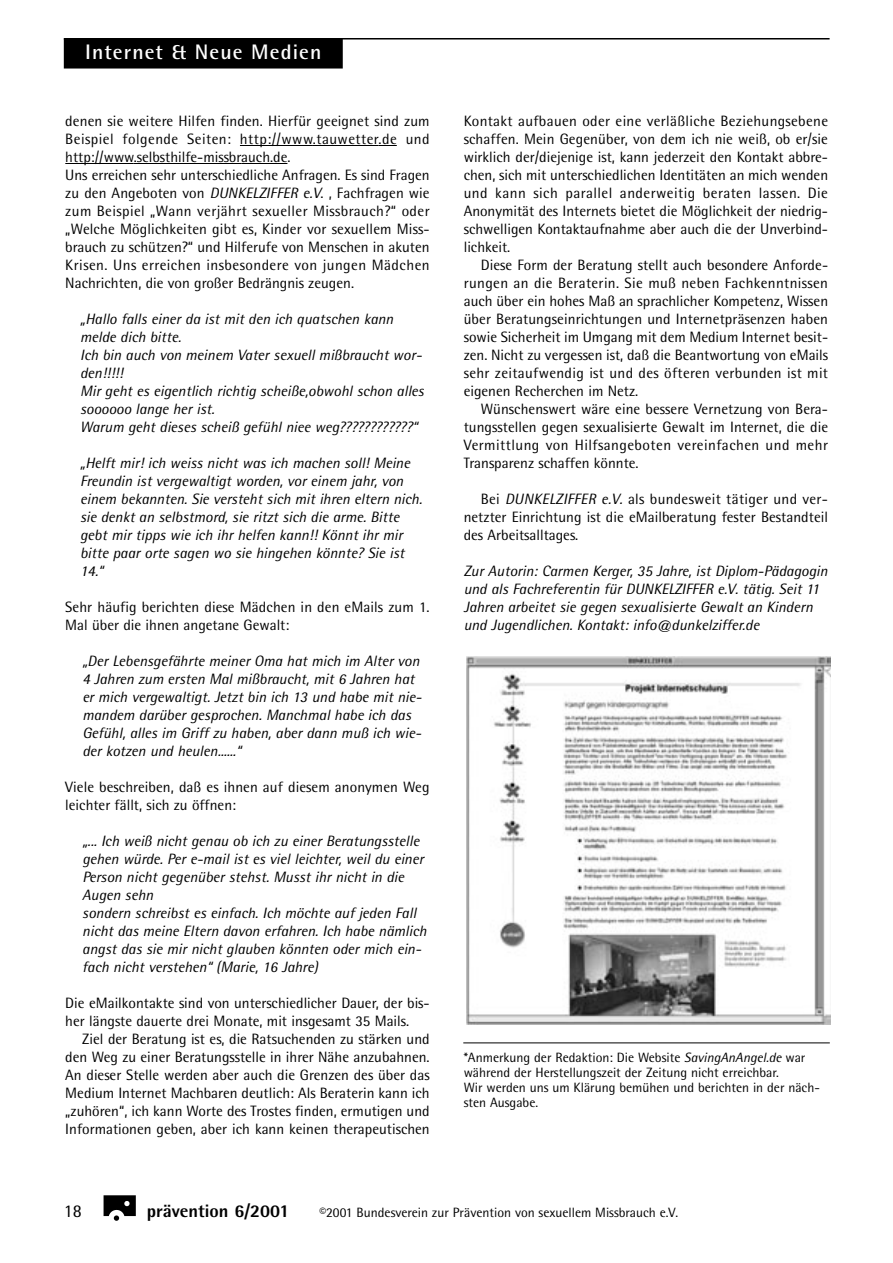
<style>
.page{position:relative;width:893px;height:1263px;background:#fff}
.page>*{position:absolute;margin:0;border:0;box-sizing:border-box;transform-origin:0 0}
.t1{font:700 21px "Rotis Semi Sans";letter-spacing:.055em;color:#fff}
.t2{font:800 18px "Rotis Semi Sans";color:#000}
.t3{font:18px "Rotis Semi Sans";color:#000}
.t4{font:15px/18px "Rotis Semi Sans";color:#000;text-align:justify}
.t5{font:italic 15px/18px "Rotis Semi Sans";color:#000}
.t6{font:13.5px/15px "Rotis Semi Sans";color:#000}
.s1{font-style:italic}
</style>
<div class="page">
<hr style="left:240px;top:145px;width:73px;height:1px;background:#000">
<hr style="left:313px;top:145px;width:65px;height:1px;background:#000">
<svg style="left:378px;top:145px;width:19px;height:1px"></svg>
<hr style="left:65px;top:163px;width:69px;height:1px;background:#000">
<hr style="left:134px;top:163px;width:107px;height:1px;background:#000">
<hr style="left:241px;top:163px;width:46px;height:1px;background:#000">
<hr style="left:64px;top:38px;width:765px;height:2px;background:#000">
<div style="left:64px;top:39px;width:279px;height:30px;background:#000"></div>
<svg style="left:104px;top:1195px;width:32px;height:26px"></svg>
<img style="left:466px;top:657px;width:364px;height:367px">
<hr style="left:463px;top:1043px;width:366px;height:1px;background:#000">
<h1 class="t1" style="left:85px;top:44px;width:238px">Internet &amp; Neue Medien</h1>
<p class="t4" style="left:65px;top:113px;width:366px;text-align:left">denen sie weitere Hilfen finden. Hierfür geeignet sind zum Beispiel folgende Seiten: http://www.tauwetter.de und http://www.selbsthilfe-missbrauch.de.<br>Uns erreichen sehr unterschiedliche Anfragen. Es sind Fragen zu den Angeboten von <span class="s1">DUNKELZIFFER e.V</span>. , Fachfragen wie zum Beispiel „Wann verjährt sexueller Missbrauch?“ oder „Welche Möglichkeiten gibt es, Kinder vor sexuellem Miss&shy;brauch zu schützen?“ und Hilferufe von Menschen in akuten Krisen. Uns erreichen insbesondere von jungen Mädchen Nachrichten, die von großer Bedrängnis zeugen.</p>
<p class="t5" style="left:80px;top:311px;width:345px">„Hallo falls einer da ist mit den ich quatschen kann melde dich bitte.<br>Ich bin auch von meinem Vater sexuell mißbraucht wor&shy;den!!!!!<br>Mir geht es eigentlich richtig scheiße,obwohl schon alles soooooo lange her ist.<br>Warum geht dieses scheiß gefühl niee weg????????????“</p>
<p class="t5" style="left:80px;top:455px;width:343px">„Helft mir! ich weiss nicht was ich machen soll! Meine Freundin ist vergewaltigt worden, vor einem jahr, von einem bekannten. Sie versteht sich mit ihren eltern nich. sie denkt an selbstmord, sie ritzt sich die arme. Bitte gebt mir tipps wie ich ihr helfen kann!! Könnt ihr mir bitte paar orte sagen wo sie hingehen könnte? Sie ist 14.“</p>
<p class="t4" style="left:65px;top:599px;width:366px">Sehr häufig berichten diese Mädchen in den eMails zum 1.<br>Mal über die ihnen angetane Gewalt:</p>
<p class="t5" style="left:82px;top:653px;width:341px">„Der Lebensgefährte meiner Oma hat mich im Alter von 4 Jahren zum ersten Mal mißbraucht, mit 6 Jahren hat er mich vergewaltigt. Jetzt bin ich 13 und habe mit nie&shy;mandem darüber gesprochen. Manchmal habe ich das Gefühl, alles im Griff zu haben, aber dann muß ich wie&shy;der kotzen und heulen......“</p>
<p class="t4" style="left:65px;top:779px;width:366px">Viele beschreiben, daß es ihnen auf diesem anonymen Weg leichter fällt, sich zu öffnen:</p>
<p class="t5" style="left:82px;top:833px;width:346px">„... Ich weiß nicht genau ob ich zu einer Beratungsstelle gehen würde. Per e-mail ist es viel leichter, weil du einer Person nicht gegenüber stehst. Musst ihr nicht in die Augen sehn<br>sondern schreibst es einfach. Ich möchte auf jeden Fall nicht das meine Eltern davon erfahren. Ich habe nämlich angst das sie mir nicht glauben könnten oder mich ein&shy;fach nicht verstehen“ (Marie, 16 Jahre)</p>
<p class="t4" style="left:65px;top:995px;width:366px">Die eMailkontakte sind von unterschiedlicher Dauer, der bis&shy;her längste dauerte drei Monate, mit insgesamt 35 Mails.</p>
<p class="t4" style="left:65px;top:1031px;width:366px;text-indent:17px">Ziel der Beratung ist es, die Ratsuchenden zu stärken und den Weg zu einer Beratungsstelle in ihrer Nähe anzubahnen.<br>An dieser Stelle werden aber auch die Grenzen des über das Medium Internet Machbaren deutlich: Als Beraterin kann ich „zuhören“, ich kann Worte des Trostes finden, ermutigen und Informationen geben, aber ich kann keinen therapeutischen</p>
<p class="t4" style="left:463px;top:113px;width:366px">Kontakt aufbauen oder eine verläßliche Beziehungsebene schaffen. Mein Gegenüber, von dem ich nie weiß, ob er/sie wirklich der/diejenige ist, kann jederzeit den Kontakt abbre&shy;chen, sich mit unterschiedlichen Identitäten an mich wenden und kann sich parallel anderweitig beraten lassen. Die Anonymität des Internets bietet die Möglichkeit der niedrig&shy;schwelligen Kontaktaufnahme aber auch die der Unverbind&shy;lichkeit.</p>
<p class="t4" style="left:463px;top:257px;width:366px;text-indent:17px">Diese Form der Beratung stellt auch besondere Anforde&shy;rungen an die Beraterin. Sie muß neben Fachkenntnissen auch über ein hohes Maß an sprachlicher Kompetenz, Wissen über Beratungseinrichtungen und Internetpräsenzen haben sowie Sicherheit im Umgang mit dem Medium Internet besit&shy;zen. Nicht zu vergessen ist, daß die Beantwortung von eMails sehr zeitaufwendig ist und des öfteren verbunden ist mit eigenen Recherchen im Netz.</p>
<p class="t4" style="left:463px;top:401px;width:366px;text-indent:17px">Wünschenswert wäre eine bessere Vernetzung von Bera&shy;tungsstellen gegen sexualisierte Gewalt im Internet, die die Vermittlung von Hilfsangeboten vereinfachen und mehr Transparenz schaffen könnte.</p>
<p class="t4" style="left:463px;top:491px;width:366px;text-indent:17px">Bei <span class="s1">DUNKELZIFFER e.V.</span> als bundesweit tätiger und ver&shy;netzter Einrichtung ist die eMailberatung fester Bestandteil des Arbeitsalltages.</p>
<p class="t5" style="left:463px;top:563px;width:365px">Zur Autorin: Carmen Kerger, 35 Jahre, ist Diplom-Pädagogin und als Fachreferentin für DUNKELZIFFER e.V. tätig. Seit 11<br>Jahren arbeitet sie gegen sexualisierte Gewalt an Kindern und Jugendlichen. Kontakt: info@dunkelziffer.de</p>
<p class="t6" style="left:463px;top:1051px;width:358px">*Anmerkung der Redaktion: Die Website <span class="s1">SavingAnAngel.de</span> war während der Herstellungszeit der Zeitung nicht erreichbar.<br>Wir werden uns um Klärung bemühen und berichten in der näch&shy;sten Ausgabe.</p>
<p class="t3" style="left:64px;top:1204px;width:20px">18</p>
<p class="t2" style="left:147px;top:1205px;width:144px">prävention 6/2001</p>
<p class="t6" style="left:319px;top:1207px;width:360px">©2001 Bundesverein zur Prävention von sexuellem Missbrauch e.V.</p>
</div>
